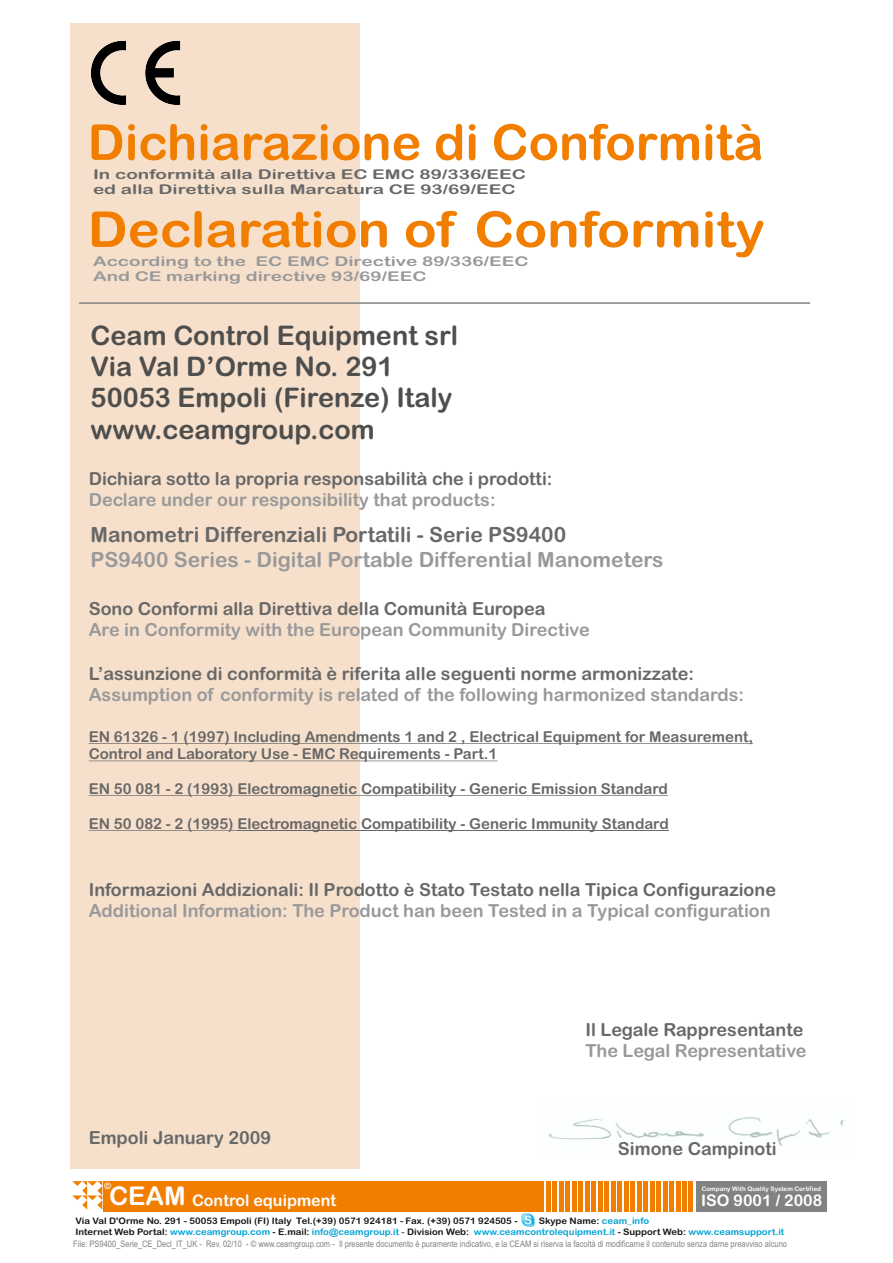
<style>
.page{position:relative;width:893px;height:1263px;background:#fff}
.page>*{position:absolute;margin:0;border:0;box-sizing:border-box;transform-origin:0 0}
.t1{font:49.5px/87px "Arial Rounded MT Bold";color:#f27e00}
.t2{font:27px/31.2px "Arial Rounded MT Bold";color:#4e4e4d}
.t3{font:21px "Arial Rounded MT Bold";color:#999}
.t4{font:21px "Arial Rounded MT Bold";color:#686868}
.t5{font:18px "Arial Rounded MT Bold";color:#686868}
.t6{font:18px "Arial Rounded MT Bold";color:#999}
.t7{font:16.05px "Arial Rounded MT Bold";color:#fff}
.t8{font:15px/17.4px "Arial Rounded MT Bold";color:#686868}
.t9{font:13.5px/15.6px "Arial Rounded MT Bold";color:#686868;scale:1.41 1}
.t10{font:13.5px/15.6px "Arial Rounded MT Bold";color:#999;scale:1.41 1}
.t11{font:9px "Arial";color:#818281;scale:.84 1}
.t12{font:9px "Arial Rounded MT Bold";color:#151616;scale:1.06 1}
.t13{font:9px "Arial Rounded MT Bold";color:#00a3d4;scale:1.06 1}
.t14{font:9px "Arial Rounded MT Bold";color:#fff}
.t15{font:6.3px "Arial Rounded MT Bold";color:#fff}
.s1{font-size:25.8px}
.s2{color:#00a3d4}
.s3{color:#57526a}
.s4{color:#151616}
</style>
<div class="page">
<div style="left:71px;top:23px;width:289px;height:1145px;background:#f6e0cc"></div>
<hr style="left:79px;top:302px;width:731px;height:2px;background:#818281">
<hr style="left:89px;top:743px;width:664px;height:1px;background:#686868">
<hr style="left:89px;top:760px;width:408px;height:1px;background:#686868">
<hr style="left:89px;top:795px;width:579px;height:1px;background:#686868">
<hr style="left:89px;top:830px;width:148px;height:1px;background:#686868">
<hr style="left:237px;top:830px;width:432px;height:1px;background:#686868">
<img style="left:548px;top:1117px;width:296px;height:29px">
<svg style="left:72px;top:1181px;width:30px;height:29px"></svg>
<div style="left:696px;top:1181px;width:131px;height:30px;background:#818281"></div>
<div style="left:103px;top:1181px;width:441px;height:30px;background:#f27e00"></div>
<hr style="left:546px;top:1181px;width:4px;height:30px;background:#f27e00">
<div style="left:552px;top:1181px;width:5px;height:30px;background:#f27e00"></div>
<hr style="left:559px;top:1181px;width:4px;height:30px;background:#f27e00">
<div style="left:565px;top:1181px;width:5px;height:30px;background:#f27e00"></div>
<hr style="left:572px;top:1181px;width:4px;height:30px;background:#f27e00">
<div style="left:578px;top:1181px;width:5px;height:30px;background:#f27e00"></div>
<hr style="left:585px;top:1181px;width:4px;height:30px;background:#f27e00">
<div style="left:591px;top:1181px;width:5px;height:30px;background:#f27e00"></div>
<hr style="left:598px;top:1181px;width:4px;height:30px;background:#f27e00">
<div style="left:604px;top:1181px;width:5px;height:30px;background:#f27e00"></div>
<hr style="left:611px;top:1181px;width:4px;height:30px;background:#f27e00">
<div style="left:617px;top:1181px;width:5px;height:30px;background:#f27e00"></div>
<hr style="left:624px;top:1181px;width:4px;height:30px;background:#f27e00">
<div style="left:630px;top:1181px;width:5px;height:30px;background:#f27e00"></div>
<hr style="left:637px;top:1181px;width:4px;height:30px;background:#f27e00">
<div style="left:643px;top:1181px;width:5px;height:30px;background:#f27e00"></div>
<hr style="left:650px;top:1181px;width:4px;height:30px;background:#f27e00">
<div style="left:656px;top:1181px;width:5px;height:30px;background:#f27e00"></div>
<hr style="left:663px;top:1181px;width:4px;height:30px;background:#f27e00">
<div style="left:669px;top:1181px;width:5px;height:30px;background:#f27e00"></div>
<hr style="left:676px;top:1181px;width:4px;height:30px;background:#f27e00">
<div style="left:682px;top:1181px;width:5px;height:30px;background:#f27e00"></div>
<hr style="left:689px;top:1181px;width:4px;height:30px;background:#f27e00">
<img style="left:521px;top:1213px;width:14px;height:15px">
<img style="left:91px;top:40px;width:90px;height:65px">
<h1 class="t1" style="left:88px;top:104px;width:679px">Dichiarazione di Conformità<br>Declaration of Conformity</h1>
<p class="t10" style="left:93px;top:255px;width:310px">According to the EC EMC Directive 89/336/EEC<br>And CE marking directive 93/69/EEC</p>
<p class="t9" style="left:93px;top:168px;width:309px">In conformità alla Direttiva EC EMC 89/336/EEC ed alla Direttiva sulla Marcatura CE 93/69/EEC</p>
<h2 class="t2" style="left:91px;top:322px;width:369px">Ceam Control Equipment srl<br>Via Val D’Orme No. 291<br>50053 Empoli (Firenze) Italy www.ceamgroup.com</h2>
<p class="t5" style="left:89px;top:472px;width:465px">Dichiara sotto la propria responsabilità che i prodotti:</p>
<p class="t6" style="left:89px;top:493px;width:408px">Declare under our responsibility that products:</p>
<p class="t4" style="left:91px;top:527px;width:477px">Manometri Differenziali Portatili - Serie PS9400</p>
<p class="t3" style="left:91px;top:551px;width:574px">PS9400 Series - Digital Portable Differential Manometers</p>
<p class="t5" style="left:89px;top:602px;width:458px">Sono Conformi alla Direttiva della Comunità Europea</p>
<p class="t6" style="left:89px;top:623px;width:503px">Are in Conformity with the European Community Directive</p>
<p class="t5" style="left:89px;top:667px;width:607px">L’assunzione di conformità è riferita alle seguenti norme armonizzate:</p>
<p class="t6" style="left:89px;top:688px;width:657px">Assumption of conformity is related of the following harmonized standards:</p>
<p class="t8" style="left:89px;top:729px;width:666px">EN 61326 - 1 (1997) Including Amendments 1 and 2 , Electrical Equipment for Measurement,<br>Control and Laboratory Use - EMC Requirements - Part.1</p>
<p class="t8" style="left:89px;top:781px;width:581px">EN 50 081 - 2 (1993) Electromagnetic Compatibility - Generic Emission Standard</p>
<p class="t8" style="left:89px;top:816px;width:582px">EN 50 082 - 2 (1995) Electromagnetic Compatibility - Generic Immunity Standard</p>
<p class="t5" style="left:89px;top:883px;width:689px">Informazioni Addizionali: Il Prodotto è Stato Testato nella Tipica Configurazione</p>
<p class="t6" style="left:89px;top:904px;width:683px">Additional Information: The Product han been Tested in a Typical configuration</p>
<p class="t5" style="left:585px;top:1023px;width:220px">Il Legale Rappresentante</p>
<p class="t5" style="left:89px;top:1131px;width:184px">Empoli January 2009</p>
<p class="t6" style="left:585px;top:1044px;width:223px">The Legal Representative</p>
<p class="t5" style="left:618px;top:1142px;width:160px">Simone Campinoti</p>
<p class="t14" style="left:105px;top:1182px;width:8px">©</p>
<p class="t7" style="left:109px;top:1194px;width:228px"><span class="s1">CEAM</span> Control equipment</p>
<p class="t7" style="left:701px;top:1194px;width:123px">ISO 9001 / 2008</p>
<p class="t15" style="left:702px;top:1186px;width:121px">Company With Quality System Certified</p>
<p class="t12" style="left:76px;top:1218px;width:418px">Via Val D'Orme No. 291 - 50053 Empoli (FI) Italy Tel.(+39) 0571 924181 - Fax. (+39) 0571 924505 -</p>
<p class="t12" style="left:539px;top:1218px;width:105px">Skype Name: <span class="s2">ceam_info</span></p>
<p class="t12" style="left:75px;top:1228px;width:373px">Internet Web Portal: <span class="s2">www.ceamgroup.com</span> - E.mail: <span class="s2">info@ceamgroup.it</span> <span class="s3">-</span> Division Web:</p>
<p class="t13" style="left:474px;top:1228px;width:294px">www.ceamcontrolequipment.it <span class="s4">- Support Web:</span> www.ceamsupport.it</p>
<p class="t11" style="left:73px;top:1241px;width:851px">File: PS9400_Serie_CE_Decl_IT_UK - Rev. 02/10 - © www.ceamgroup.com - Il presente documento è puramente indicativo, e la CEAM si riserva la facoltà di modificarne il contenuto senza darne preavviso alcuno</p>
</div>
